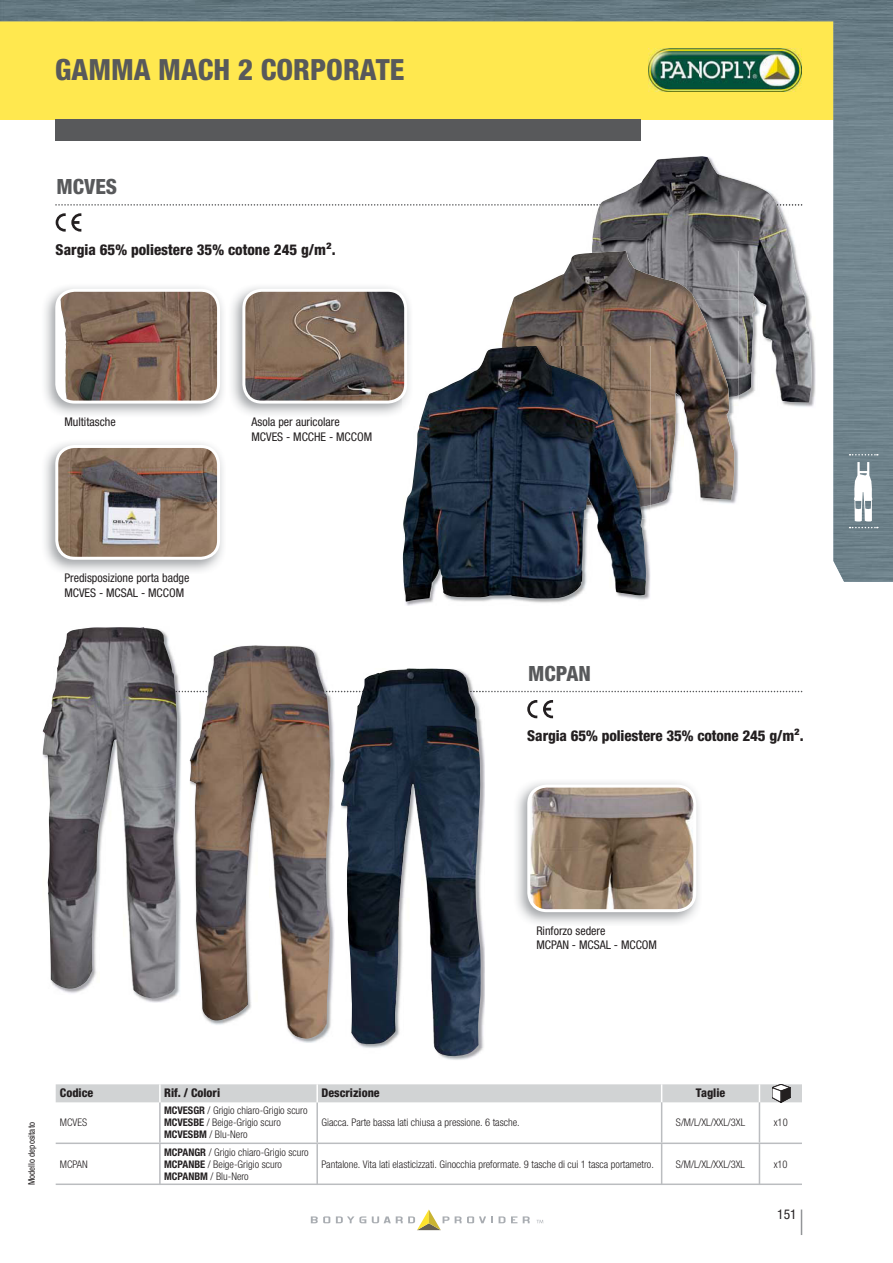
<style>
.page{position:relative;width:893px;height:1263px;background:#fff}
.page>*{position:absolute;margin:0;border:0;box-sizing:border-box;transform-origin:0 0}
.t1{font:800 condensed 29.25px "Helvetica Neue LTW1 G";color:#58595b}
.t2{font:800 condensed 21px "Helvetica Neue LTW1 G";color:#58595b}
.t3{font:800 condensed 15px "Helvetica Neue LTW1 G";letter-spacing:-.005em;color:#231f20}
.t4{font:condensed 13.5px "Helvetica Neue LTW1 G";color:#231f20}
.t5{font:condensed 12px/14.4px "Helvetica Neue LTW1 G";color:#231f20}
.t6{font:800 condensed 12px "Helvetica Neue LTW1 G";color:#231f20}
.t7{font:300 condensed 10.5px/12px "Helvetica Neue LTW1 G";color:#231f20}
.t8{font:condensed 9px "Helvetica Neue LTW1 G";color:#231f20}
.s1{font-weight:700}
</style>
<div class="page">
<svg style="left:311px;top:1216px;width:19px;height:7px"></svg>
<svg style="left:336px;top:1216px;width:30px;height:7px"></svg>
<svg style="left:372px;top:1209px;width:77px;height:21px"></svg>
<svg style="left:455px;top:1216px;width:38px;height:7px"></svg>
<svg style="left:499px;top:1216px;width:6px;height:7px"></svg>
<svg style="left:511px;top:1216px;width:6px;height:7px"></svg>
<svg style="left:523px;top:1216px;width:7px;height:7px"></svg>
<svg style="left:536px;top:1220px;width:7px;height:3px"></svg>
<svg style="left:801px;top:1209px;width:1px;height:26px"></svg>
<svg style="left:0;top:29px;width:833px;height:531px"></svg>
<img style="left:0;top:0;width:893px;height:29px">
<img style="left:833px;top:28px;width:60px;height:554px">
<svg style="left:850px;top:462px;width:28px;height:66px"></svg>
<svg style="left:850px;top:454px;width:28px;height:1px"></svg>
<img style="left:648px;top:49px;width:153px;height:42px">
<img style="left:576px;top:156px;width:240px;height:257px">
<svg style="left:55px;top:204px;width:537px;height:2px"></svg>
<img style="left:592px;top:156px;width:219px;height:246px">
<img style="left:651px;top:413px;width:87px;height:105px">
<img style="left:676px;top:397px;width:62px;height:16px">
<img style="left:676px;top:251px;width:62px;height:49px">
<img style="left:676px;top:300px;width:62px;height:97px">
<img style="left:486px;top:251px;width:16px;height:95px">
<img style="left:502px;top:251px;width:174px;height:254px">
<img style="left:406px;top:518px;width:245px;height:88px">
<img style="left:646px;top:346px;width:5px;height:161px">
<img style="left:403px;top:346px;width:243px;height:256px">
<img style="left:229px;top:284px;width:183px;height:133px">
<img style="left:403px;top:346px;width:9px;height:71px">
<img style="left:244px;top:290px;width:162px;height:112px;border-radius:18px">
<div style="left:242px;top:289px;width:165px;height:115px;border:3px solid #fff;border-radius:18px"></div>
<img style="left:42px;top:440px;width:183px;height:132px">
<img style="left:57px;top:446px;width:162px;height:112px;border-radius:18px">
<div style="left:55px;top:445px;width:165px;height:115px;border:3px solid #fff;border-radius:18px"></div>
<img style="left:42px;top:284px;width:183px;height:133px">
<img style="left:60px;top:290px;width:158px;height:112px">
<div style="left:55px;top:289px;width:165px;height:115px;border:3px solid #fff;border-radius:18px"></div>
<img style="left:140px;top:674px;width:41px;height:329px">
<svg style="left:177px;top:691px;width:625px;height:1px"></svg>
<img style="left:43px;top:627px;width:134px;height:371px">
<img style="left:296px;top:690px;width:39px;height:353px">
<img style="left:190px;top:645px;width:140px;height:394px">
<img style="left:441px;top:690px;width:44px;height:370px">
<img style="left:341px;top:668px;width:140px;height:388px">
<img style="left:529px;top:786px;width:166px;height:125px;border-radius:18px">
<div style="left:527px;top:784px;width:169px;height:128px;border:3px solid #fff;border-radius:18px"></div>
<div style="left:55px;top:119px;width:586px;height:21px;background:#58595b"></div>
<svg style="left:56px;top:213px;width:25px;height:19px"></svg>
<svg style="left:527px;top:700px;width:10px;height:18px"></svg>
<svg style="left:543px;top:700px;width:10px;height:18px"></svg>
<hr style="left:159px;top:1102px;width:2px;height:40px;background:#bbbdc0">
<hr style="left:316px;top:1102px;width:2px;height:40px;background:#bbbdc0">
<hr style="left:160px;top:1142px;width:157px;height:2px;background:#bbbdc0">
<hr style="left:159px;top:1144px;width:2px;height:41px;background:#bbbdc0">
<hr style="left:316px;top:1144px;width:2px;height:41px;background:#bbbdc0">
<hr style="left:56px;top:1142px;width:104px;height:2px;background:#bbbdc0">
<hr style="left:317px;top:1142px;width:485px;height:2px;background:#bbbdc0">
<hr style="left:661px;top:1102px;width:1px;height:40px;background:#bbbdc0">
<hr style="left:759px;top:1102px;width:1px;height:40px;background:#bbbdc0">
<hr style="left:661px;top:1144px;width:1px;height:41px;background:#bbbdc0">
<hr style="left:759px;top:1144px;width:1px;height:41px;background:#bbbdc0">
<svg style="left:56px;top:1084px;width:746px;height:18px;background:#d0d2d3"></svg>
<hr style="left:56px;top:1183px;width:746px;height:2px;background:#bbbdc0">
<p class="t1" style="left:55px;top:53px;width:351px">GAMMA MACH 2 CORPORATE</p>
<p class="t2" style="left:57px;top:175px;width:62px">MCVES</p>
<p class="t3" style="left:56px;top:241px;width:281px">Sargia 65% poliestere 35% cotone 245 g/m².</p>
<p class="t5" style="left:64px;top:416px;width:53px">Multitasche</p>
<p class="t5" style="left:64px;top:572px;width:127px">Predisposizione porta badge<br>MCVES - MCSAL - MCCOM</p>
<p class="t5" style="left:251px;top:416px;width:122px">Asola per auricolare<br>MCVES - MCCHE - MCCOM</p>
<p class="t2" style="left:528px;top:661px;width:64px">MCPAN</p>
<p class="t3" style="left:527px;top:727px;width:278px">Sargia 65% poliestere 35% cotone 245 g/m².</p>
<p class="t5" style="left:536px;top:925px;width:122px">Rinforzo sedere<br>MCPAN - MCSAL - MCCOM</p>
<p class="t8" style="left:28px;top:1185px;width:64px;rotate:-90deg">Modello depositato</p>
<p class="t6" style="left:60px;top:1086px;width:35px">Codice</p>
<p class="t6" style="left:164px;top:1086px;width:58px">Rif. / Colori</p>
<p class="t6" style="left:321px;top:1086px;width:60px">Descrizione</p>
<p class="t6" style="left:696px;top:1086px;width:31px">Taglie</p>
<p class="t7" style="left:60px;top:1118px;width:29px">MCVES</p>
<p class="t7" style="left:164px;top:1106px;width:145px"><span class="s1">MCVESGR</span> / Grigio chiaro-Grigio scuro<br><span class="s1">MCVESBE</span> / Beige-Grigio scuro<br><span class="s1">MCVESBM</span> / Blu-Nero</p>
<p class="t7" style="left:321px;top:1118px;width:200px">Giacca. Parte bassa lati chiusa a pressione. 6 tasche.</p>
<p class="t7" style="left:676px;top:1118px;width:71px">S/M/L/XL/XXL/3XL</p>
<p class="t7" style="left:774px;top:1118px;width:15px">x10</p>
<p class="t7" style="left:60px;top:1159px;width:29px">MCPAN</p>
<p class="t7" style="left:164px;top:1147px;width:146px"><span class="s1">MCPANGR</span> / Grigio chiaro-Grigio scuro<br><span class="s1">MCPANBE</span> / Beige-Grigio scuro<br><span class="s1">MCPANBM</span> / Blu-Nero</p>
<p class="t7" style="left:321px;top:1159px;width:334px">Pantalone. Vita lati elasticizzati. Ginocchia preformate. 9 tasche di cui 1 tasca portametro.</p>
<p class="t7" style="left:676px;top:1159px;width:71px">S/M/L/XL/XXL/3XL</p>
<p class="t7" style="left:774px;top:1159px;width:15px">x10</p>
<p class="t4" style="left:777px;top:1209px;width:21px">151</p>
</div>
